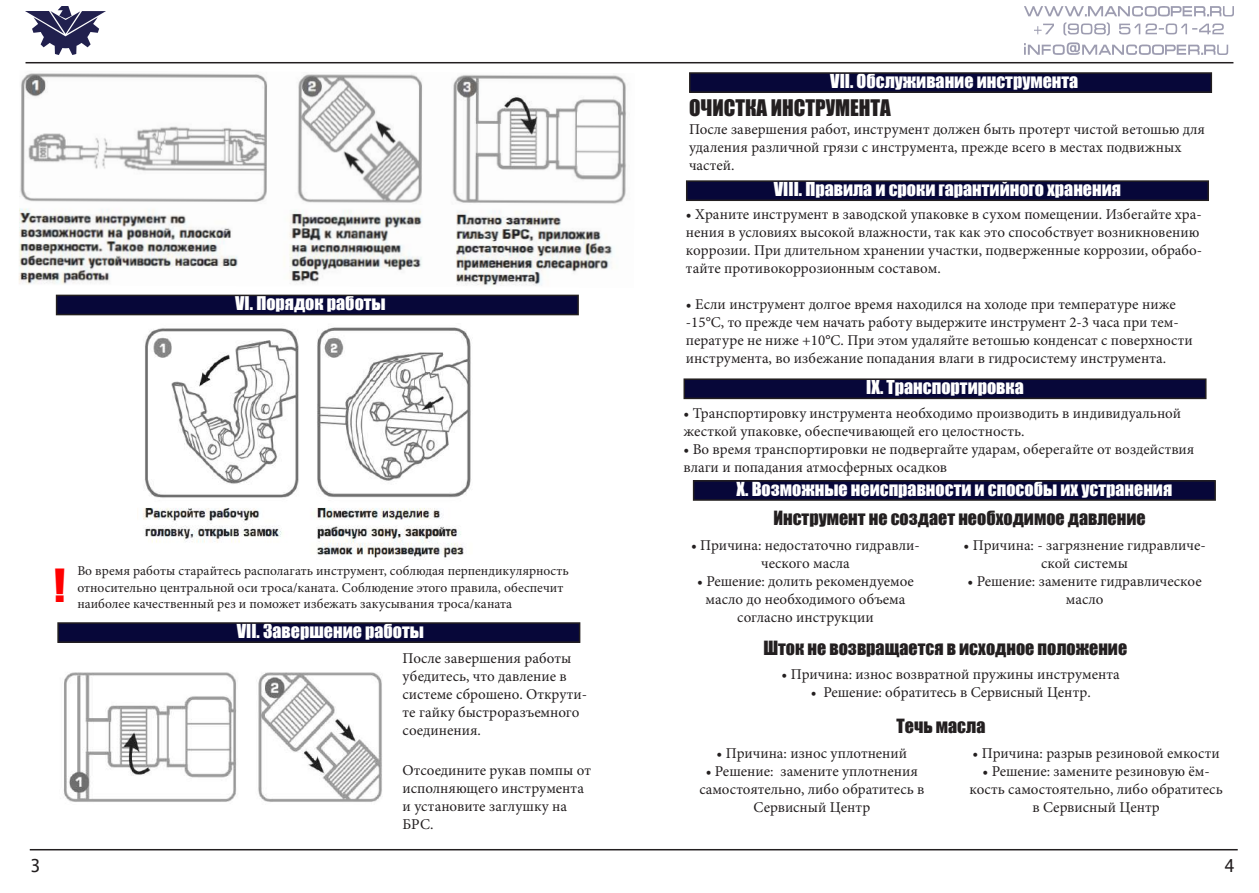
<style>
.page{position:relative;width:1259px;height:893px;background:#fff}
.page>*{position:absolute;margin:0;border:0;box-sizing:border-box;transform-origin:0 0}
.t1{font:42px "Impact";color:#f00}
.t2{font:21px "Impact";color:#231f20}
.t3{font:18px "Impact";color:#fff}
.t4{font:18px "Impact";color:#231f20}
.t5{font:18px "Lucida Console";color:#231f20}
.t6{font:15px/18px "Minion Pro";color:#231f20}
.t7{font:15px "ZW Adobe F";color:#fff}
.t8{font:13.5px/16.2px "Minion Pro";color:#231f20}
</style>
<div class="page">
<hr style="left:26px;top:62px;width:1207px;height:1px;background:#231f20">
<hr style="left:30px;top:849px;width:1207px;height:1px;background:#231f20">
<img style="left:1024px;top:6px;width:209px;height:49px">
<img style="left:26px;top:6px;width:80px;height:48px">
<div style="left:57px;top:295px;width:521px;height:20px;background:#070739"></div>
<div style="left:56px;top:295px;width:523px;height:20px;border:2px solid #231f20"></div>
<div style="left:690px;top:73px;width:521px;height:19px;background:#070739"></div>
<div style="left:689px;top:72px;width:523px;height:21px;border:2px solid #231f20"></div>
<div style="left:686px;top:181px;width:522px;height:19px;background:#070739"></div>
<div style="left:686px;top:180px;width:523px;height:21px;border:2px solid #231f20"></div>
<img style="left:19px;top:73px;width:607px;height:213px">
<img style="left:143px;top:327px;width:329px;height:231px">
<div style="left:58px;top:623px;width:521px;height:19px;background:#070739"></div>
<div style="left:57px;top:622px;width:523px;height:21px;border:2px solid #231f20"></div>
<img style="left:64px;top:672px;width:318px;height:130px">
<div style="left:684px;top:379px;width:521px;height:19px;background:#070739"></div>
<div style="left:683px;top:378px;width:523px;height:21px;border:2px solid #231f20"></div>
<div style="left:693px;top:481px;width:522px;height:19px;background:#070739"></div>
<div style="left:693px;top:480px;width:523px;height:21px;border:2px solid #231f20"></div>
<p class="t3" style="left:235px;top:289px;width:152px">VI. Порядок работы</p>
<h1 class="t1" style="left:54px;top:552px;width:13px">!</h1>
<p class="t8" style="left:77px;top:563px;width:493px">Во время работы старайтесь располагать инструмент, соблюдая перпендикулярность относительно центральной оси троса/каната. Соблюдение этого правила, обеспечит наиболее качественный рез и поможет избежать закусывания троса/каната</p>
<p class="t3" style="left:237px;top:617px;width:189px">VII. Завершение работы</p>
<p class="t6" style="left:403px;top:649px;width:186px">После завершения работы убедитесь, что давление в системе сброшено. Открути&shy;те гайку быстроразъемного соединения.</p>
<p class="t6" style="left:403px;top:761px;width:190px">Отсоедините рукав помпы от исполняющего инструмента и установите заглушку на<br>БРС.</p>
<p class="t3" style="left:830px;top:67px;width:250px">VII. Обслуживание инструмента</p>
<h2 class="t2" style="left:689px;top:91px;width:203px">ОЧИСТКА ИНСТРУМЕНТА</h2>
<p class="t6" style="left:689px;top:120px;width:517px">После завершения работ, инструмент должен быть протерт чистой ветошью для удаления различной грязи с инструмента, прежде всего в местах подвижных частей.</p>
<p class="t7" style="left:824px;top:68px;width:37px">VIVII Обслуживание</p>
<p class="t7" style="left:848px;top:68px;width:8px">Обслуживание</p>
<p class="t7" style="left:945px;top:68px;width:13px">инструментаинструмента</p>
<p class="t3" style="left:774px;top:175px;width:349px">VIII. Правила и сроки гарантийного хранения</p>
<p class="t6" style="left:686px;top:205px;width:518px">• Храните инструмент в заводской упаковке в сухом помещении. Избегайте хра&shy;нения в условиях высокой влажности, так как это способствует возникновению коррозии. При длительном хранении участки, подверженные коррозии, обрабо&shy;тайте противокоррозионным составом.</p>
<p class="t6" style="left:686px;top:295px;width:508px">• Если инструмент долгое время находился на холоде при температуре ниже -15°С, то прежде чем начать работу выдержите инструмент 2-3 часа при тем&shy;пературе не ниже +10°С. При этом удаляйте ветошью конденсат с поверхности инструмента, во избежание попадания влаги в гидросистему инструмента.</p>
<p class="t3" style="left:866px;top:373px;width:159px">IХ. Транспортировка</p>
<p class="t6" style="left:683px;top:404px;width:499px">• Транспортировку инструмента необходимо производить в индивидуальной жесткой упаковке, обеспечивающей его целостность.</p>
<p class="t6" style="left:683px;top:440px;width:512px">• Во время транспортировки не подвергайте ударам, оберегайте от воздействия влаги и попадания атмосферных осадков</p>
<p class="t3" style="left:736px;top:475px;width:437px">Х. Возможные неисправности и способы их устранения</p>
<p class="t4" style="left:773px;top:504px;width:374px">Инструмент не создает необходимое давление</p>
<p class="t6" style="left:691px;top:536px;width:230px;text-align:center">• Причина: недостаточно гидравли&shy;ческого масла</p>
<p class="t6" style="left:697px;top:572px;width:218px;text-align:center">• Решение: долить рекомендуемое масло до необходимого объема согласно инструкции</p>
<p class="t6" style="left:963px;top:536px;width:244px;text-align:center">• Причина: - загрязнение гидравличе&shy;ской системы</p>
<p class="t6" style="left:967px;top:572px;width:236px;text-align:center">• Решение: замените гидравлическое масло</p>
<p class="t4" style="left:763px;top:634px;width:365px">Шток не возвращается в исходное положение</p>
<p class="t6" style="left:781px;top:666px;width:340px">• Причина: износ возвратной пружины инструмента</p>
<p class="t6" style="left:810px;top:684px;width:282px">• Решение: обратитесь в Сервисный Центр.</p>
<p class="t4" style="left:896px;top:712px;width:90px">Течь масла</p>
<p class="t6" style="left:716px;top:744px;width:192px">• Причина: износ уплотнений</p>
<p class="t6" style="left:699px;top:762px;width:226px;text-align:center">• Решение: замените уплотнения самостоятельно, либо обратитесь в<br>Сервисный Центр</p>
<p class="t6" style="left:972px;top:744px;width:249px">• Причина: разрыв резиновой емкости</p>
<p class="t6" style="left:969px;top:762px;width:255px;text-align:center">• Решение: замените резиновую ём&shy;кость самостоятельно, либо обратитесь в Сервисный Центр</p>
<p class="t5" style="left:30px;top:858px;width:12px">3</p>
<p class="t5" style="left:1224px;top:858px;width:12px">4</p>
</div>
